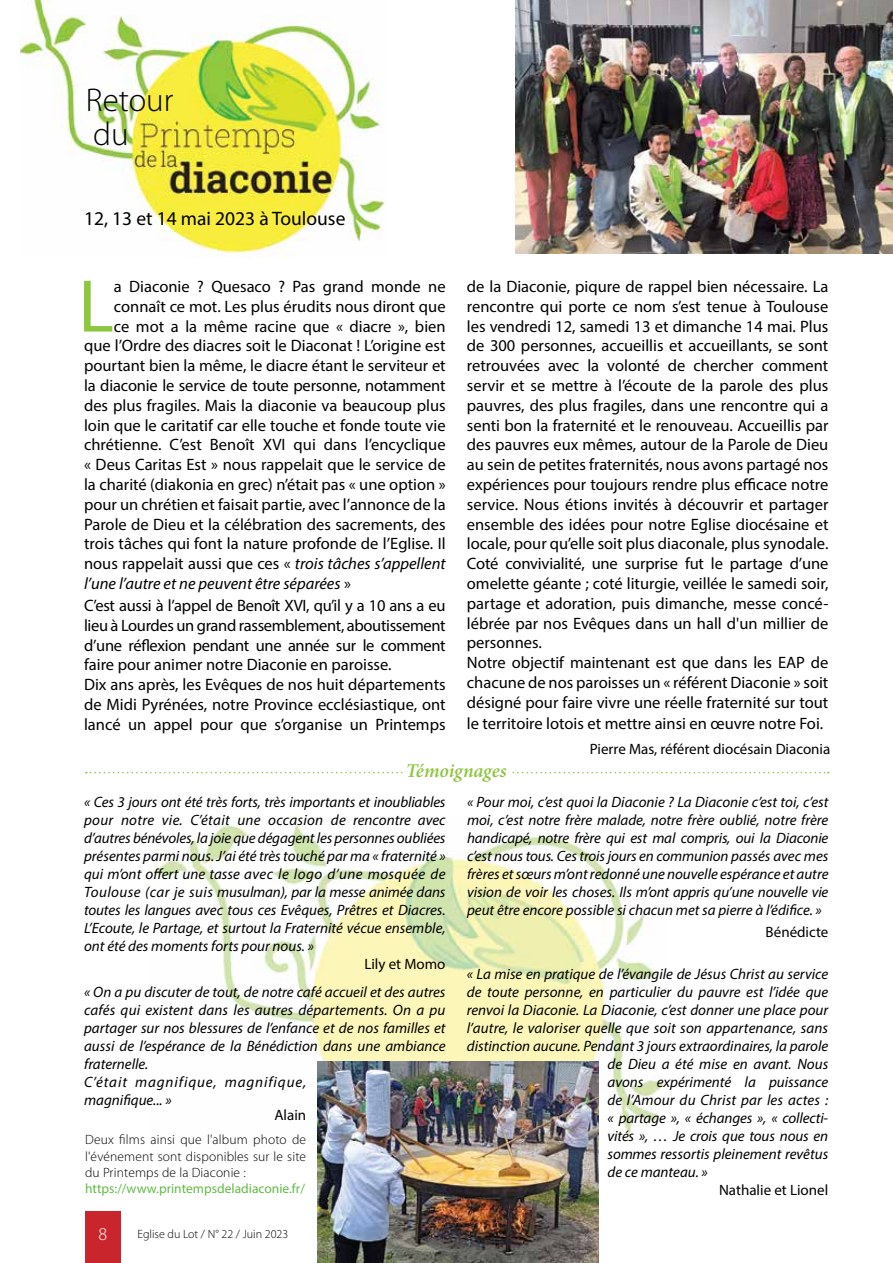
<style>
.page{position:relative;width:893px;height:1263px;background:#fff}
.page>*{position:absolute;margin:0;border:0;box-sizing:border-box;transform-origin:0 0}
.t1{font:75.3px "Myriad Pro";color:#8dc63f}
.t2{font:300 33px/34.5px "Myriad Pro";color:#000}
.t3{font:19.5px "Myriad Pro";color:#000}
.t4{font:italic 600 19.5px "Minion Pro";letter-spacing:-.005em;color:#8dc63f}
.t5{font:300 18px "Myriad Pro";color:#fff}
.t6{font:16.5px/19.8px "Myriad Pro";color:#000}
.t7{font:italic 16.5px "Myriad Pro";color:#000}
.t8{font:italic 15px/18px "Myriad Pro";color:#000;text-align:justify}
.t9{font:15px "Myriad Pro";color:#000}
.t10{font:300 13.5px/16.2px "Myriad Pro";letter-spacing:.01em;color:#000;text-align:justify}
.t11{font:13.5px "Myriad Pro";color:#62bb46}
.t12{font:300 12px "Myriad Pro";color:#000}
.s1{font-style:italic}
.s2{font-style:normal}
</style>
<div class="page">
<img style="left:152px;top:815px;width:513px;height:345px">
<div style="left:85px;top:1212px;width:36px;height:51px;background:#c9252c"></div>
<img style="left:20px;top:0;width:366px;height:257px">
<img style="left:515px;top:0;width:378px;height:253px">
<svg style="left:86px;top:772px;width:743px;height:1px"></svg>
<div style="left:405px;top:754px;width:106px;height:34px;background:#fff"></div>
<img style="left:318px;top:1061px;width:280px;height:202px">
<h2 class="t2" style="left:86px;top:82px;width:89px">Retour du</h2>
<p class="t3" style="left:84px;top:207px;width:263px">12, 13 et 14 mai 2023 à Toulouse</p>
<h1 class="t1" style="left:78px;top:260px;width:37px">L</h1>
<p class="t6" style="left:114px;top:276px;width:333px">a Diaconie ? Quesaco ? Pas grand monde ne</p>
<p class="t6" style="left:114px;top:296px;width:333px">connaît ce mot. Les plus érudits nous diront que</p>
<p class="t6" style="left:114px;top:316px;width:333px">ce mot a la même racine que « diacre », bien</p>
<p class="t6" style="left:84px;top:336px;width:363px">que l’Ordre des diacres soit le Diaconat ! L’origine est</p>
<p class="t6" style="left:84px;top:355px;width:363px">pourtant bien la même, le diacre étant le serviteur et</p>
<p class="t6" style="left:84px;top:375px;width:363px">la diaconie le service de toute personne, notamment</p>
<p class="t6" style="left:84px;top:395px;width:363px">des plus fragiles. Mais la diaconie va beaucoup plus</p>
<p class="t6" style="left:84px;top:415px;width:363px">loin que le caritatif car elle touche et fonde toute vie</p>
<p class="t6" style="left:84px;top:435px;width:363px">chrétienne. C’est Benoît XVI qui dans l’encyclique</p>
<p class="t6" style="left:84px;top:454px;width:363px">« Deus Caritas Est » nous rappelait que le service de</p>
<p class="t6" style="left:84px;top:474px;width:363px">la charité (diakonia en grec) n’était pas « une option »</p>
<p class="t6" style="left:84px;top:494px;width:363px">pour un chrétien et faisait partie, avec l’annonce de la</p>
<p class="t6" style="left:84px;top:514px;width:363px">Parole de Dieu et la célébration des sacrements, des</p>
<p class="t6" style="left:84px;top:534px;width:363px">trois tâches qui font la nature profonde de l’Eglise. Il</p>
<p class="t6" style="left:84px;top:553px;width:363px">nous rappelait aussi que ces « <span class="s1">trois tâches s’appellent</span></p>
<p class="t7" style="left:84px;top:573px;width:268px">l’une l’autre et ne peuvent être séparées <span class="s2">»</span></p>
<p class="t6" style="left:84px;top:595px;width:363px">C’est aussi à l’appel de Benoît XVI, qu’il y a 10 ans a eu lieu à Lourdes un grand rassemblement, aboutissement d’une réflexion pendant une année sur le comment faire pour animer notre Diaconie en paroisse.<br>Dix ans après, les Evêques de nos huit départements de Midi Pyrénées, notre Province ecclésiastique, ont lancé un appel pour que s’organise un Printemps</p>
<p class="t6" style="left:467px;top:276px;width:363px">de la Diaconie, piqure de rappel bien nécessaire. La rencontre qui porte ce nom s’est tenue à Toulouse les vendredi 12, samedi 13 et dimanche 14 mai. Plus de 300 personnes, accueillis et accueillants, se sont retrouvées avec la volonté de chercher comment servir et se mettre à l’écoute de la parole des plus pauvres, des plus fragiles, dans une rencontre qui a senti bon la fraternité et le renouveau. Accueillis par des pauvres eux mêmes, autour de la Parole de Dieu au sein de petites fraternités, nous avons partagé nos expériences pour toujours rendre plus efficace notre service. Nous étions invités à découvrir et partager ensemble des idées pour notre Eglise diocésaine et locale, pour qu’elle soit plus diaconale, plus synodale.<br>Coté convivialité, une surprise fut le partage d’une omelette géante ; coté liturgie, veillée le samedi soir, partage et adoration, puis dimanche, messe concé&shy;lébrée par nos Evêques dans un hall d'un millier de personnes.<br>Notre objectif maintenant est que dans les EAP de chacune de nos paroisses un « référent Diaconie » soit désigné pour faire vivre une réelle fraternité sur tout le territoire lotois et mettre ainsi en œuvre notre Foi.</p>
<p class="t9" style="left:590px;top:740px;width:242px">Pierre Mas, référent diocésain Diaconia</p>
<p class="t4" style="left:406px;top:757px;width:102px">Témoignages</p>
<p class="t8" style="left:84px;top:792px;width:363px">« Ces 3 jours ont été très forts, très importants et inoubliables pour notre vie. C’était une occasion de rencontre avec d’autres bénévoles, la joie que dégagent les personnes oubliées présentes parmi nous. J’ai été très touché par ma « fraternité » qui m’ont offert une tasse avec le logo d’une mosquée de Toulouse (car je suis musulman), par la messe animée dans toutes les langues avec tous ces Evêques, Prêtres et Diacres.<br>L’Ecoute, le Partage, et surtout la Fraternité vécue ensemble, ont été des moments forts pour nous. »</p>
<p class="t9" style="left:364px;top:954px;width:83px">Lily et Momo</p>
<p class="t8" style="left:84px;top:982px;width:363px;text-align:left">« On a pu discuter de tout, de notre café accueil et des autres cafés qui existent dans les autres départements. On a pu partager sur nos blessures de l’enfance et de nos familles et aussi de l’espérance de la Bénédiction dans une ambiance fraternelle.<br>C’était magnifique, magnifique,<br>magnifique... »</p>
<p class="t9" style="left:274px;top:1105px;width:33px">Alain</p>
<p class="t10" style="left:85px;top:1132px;width:223px">Deux films ainsi que l'album photo de l'événement sont disponibles sur le site du Printemps de la Diaconie :</p>
<p class="t11" style="left:85px;top:1180px;width:221px">https://www.printempsdeladiaconie.fr/</p>
<p class="t5" style="left:99px;top:1223px;width:10px">8</p>
<p class="t12" style="left:137px;top:1226px;width:152px">Eglise du Lot / N° 22 / Juin 2023</p>
<p class="t8" style="left:467px;top:792px;width:363px">« Pour moi, c’est quoi la Diaconie ? La Diaconie c’est toi, c’est moi, c’est notre frère malade, notre frère oublié, notre frère handicapé, notre frère qui est mal compris, oui la Diaconie c’est nous tous. Ces trois jours en communion passés avec mes frères et sœurs m’ont redonné une nouvelle espérance et autre vision de voir les choses. Ils m’ont appris qu’une nouvelle vie peut être encore possible si chacun met sa pierre à l’édifice. »</p>
<p class="t9" style="left:766px;top:922px;width:64px">Bénédicte</p>
<p class="t8" style="left:467px;top:964px;width:363px">« La mise en pratique de l’évangile de Jésus Christ au service</p>
<p class="t8" style="left:467px;top:982px;width:363px">de toute personne, en particulier du pauvre est l’idée que</p>
<p class="t8" style="left:467px;top:1000px;width:363px">renvoi la Diaconie. La Diaconie, c’est donner une place pour</p>
<p class="t8" style="left:467px;top:1018px;width:363px">l’autre, le valoriser quelle que soit son appartenance, sans</p>
<p class="t8" style="left:467px;top:1036px;width:363px">distinction aucune. Pendant 3 jours extraordinaires, la parole</p>
<p class="t8" style="left:608px;top:1054px;width:222px">de Dieu a été mise en avant. Nous</p>
<p class="t8" style="left:608px;top:1072px;width:222px">avons expérimenté la puissance</p>
<p class="t8" style="left:608px;top:1090px;width:222px">de l’Amour du Christ par les actes :</p>
<p class="t8" style="left:608px;top:1108px;width:222px">« partage », « échanges », « collecti-</p>
<p class="t8" style="left:608px;top:1126px;width:222px">vités », … Je crois que tous nous en</p>
<p class="t8" style="left:608px;top:1144px;width:222px">sommes ressortis pleinement revêtus</p>
<p class="t8" style="left:608px;top:1162px;width:102px">de ce manteau. »</p>
<p class="t9" style="left:719px;top:1180px;width:111px">Nathalie et Lionel</p>
</div>
